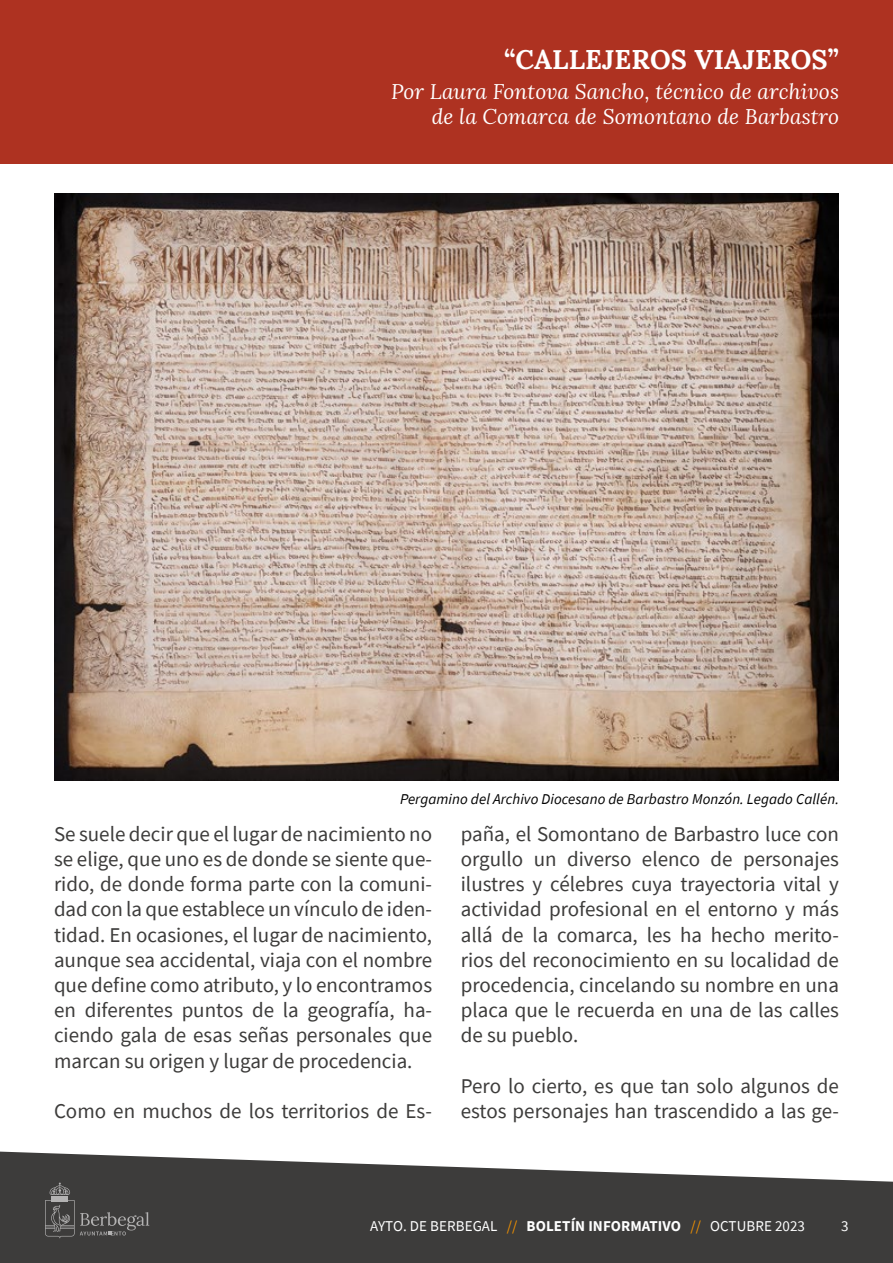
<style>
.page{position:relative;width:893px;height:1263px;background:#fff}
.page>*{position:absolute;margin:0;border:0;box-sizing:border-box;transform-origin:0 0}
.t1{font:700 27px "Lora";letter-spacing:.005em;color:#fff}
.t2{font:21px/25.2px "Source Sans Pro";color:#3d3c3b;text-align:justify}
.t3{font:italic 21px/25.2px "Lora";letter-spacing:.005em;color:#fff;text-align:right}
.t4{font:italic 15px "Source Sans Pro";letter-spacing:.005em;color:#000}
.t5{font:15px "Source Sans Pro";letter-spacing:.005em;color:#fff}
.s1{color:#f39200}
.s2{font-weight:700}
</style>
<div class="page">
<div style="left:0;top:0;width:893px;height:164px;background:#ae3221"></div>
<div style="left:0;top:1182px;width:893px;height:81px;background:#3d3c3b"></div>
<svg style="left:0;top:1151px;width:893px;height:87px"></svg>
<img style="left:54px;top:193px;width:785px;height:588px">
<p class="t1" style="left:504px;top:36px;width:336px">“CALLEJEROS VIAJEROS”</p>
<p class="t3" style="left:391px;top:78px;width:449px">Por Laura Fontova Sancho, técnico de archivos de la Comarca de Somontano de Barbastro</p>
<p class="t4" style="left:400px;top:789px;width:440px">Pergamino del Archivo Diocesano de Barbastro Monzón. Legado Callén.</p>
<p class="t2" style="left:54px;top:821px;width:380px">Se suele decir que el lugar de nacimiento no se elige, que uno es de donde se siente que&shy;rido, de donde forma parte con la comuni&shy;dad con la que establece un vínculo de iden&shy;tidad. En ocasiones, el lugar de nacimiento, aunque sea accidental, viaja con el nombre que define como atributo, y lo encontramos en diferentes puntos de la geografía, ha&shy;ciendo gala de esas señas personales que marcan su origen y lugar de procedencia.</p>
<p class="t2" style="left:54px;top:1098px;width:380px">Como en muchos de los territorios de Es-</p>
<p class="t2" style="left:461px;top:821px;width:380px">paña, el Somontano de Barbastro luce con orgullo un diverso elenco de personajes ilustres y célebres cuya trayectoria vital y actividad profesional en el entorno y más allá de la comarca, les ha hecho merito&shy;rios del reconocimiento en su localidad de procedencia, cincelando su nombre en una placa que le recuerda en una de las calles de su pueblo.</p>
<p class="t2" style="left:461px;top:1073px;width:380px">Pero lo cierto, es que tan solo algunos de estos personajes han trascendido a las ge-</p>
<p class="t5" style="left:370px;top:1216px;width:436px">AYTO. DE BERBEGAL <span class="s1">//</span> <span class="s2">BOLETÍN INFORMATIVO</span> <span class="s1">//</span> OCTUBRE 2023</p>
<p class="t5" style="left:841px;top:1216px;width:9px">3</p>
</div>
